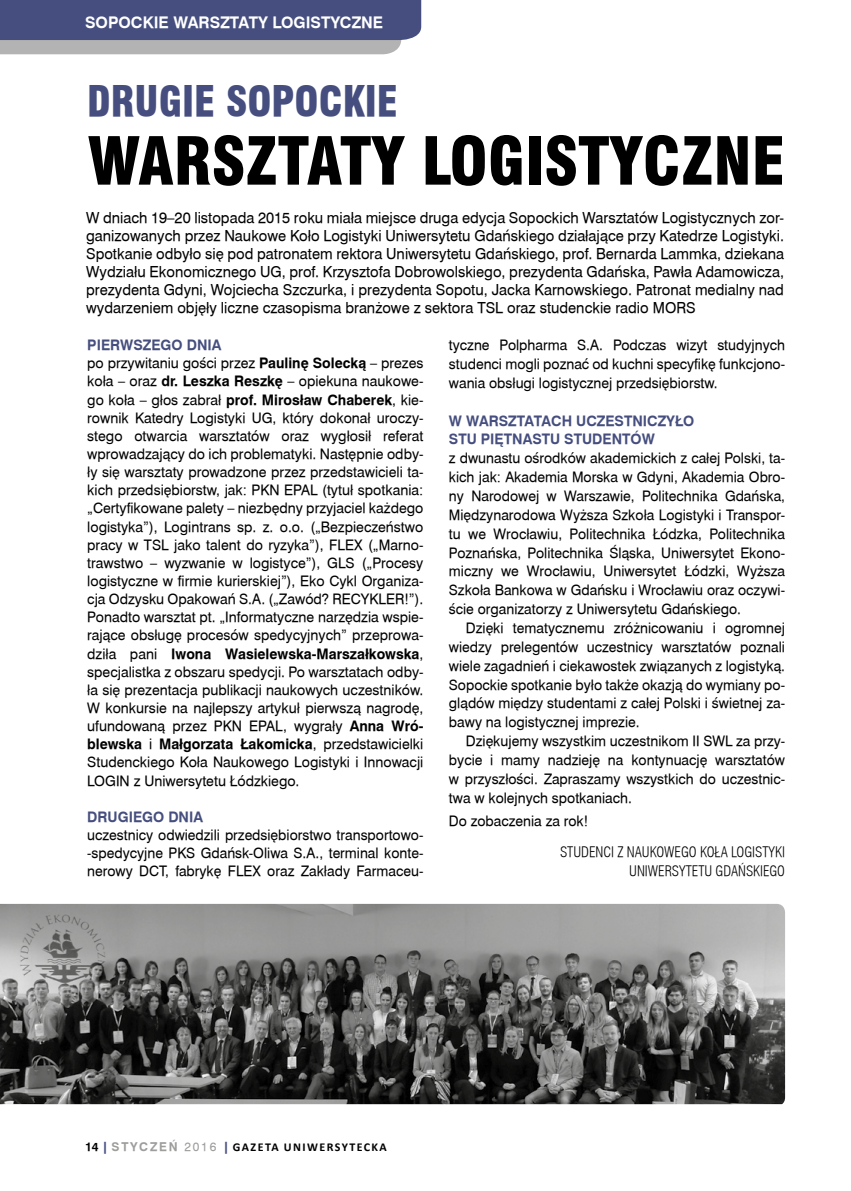
<style>
.page{position:relative;width:851px;height:1191px;background:#fff}
.page>*{position:absolute;margin:0;border:0;box-sizing:border-box;transform-origin:0 0}
.t1{font:64.5px "Swiss 721 Blk Cn AT";color:#000}
.t2{font:40.5px "Swiss 721 Blk Cn AT";color:#454e7e}
.t3{font:15.75px "Swiss 721 AT Bold";color:#fff}
.t4{font:15px/18px "Swiss 721 AT";color:#000;text-align:justify}
.t5{font:14.25px/18.1px "Swiss 721 AT";color:#000;text-align:justify}
.t6{font:14.25px "Swiss 721 AT Bold";color:#000}
.t7{font:14.25px/18.9px "Swiss 721 AT Bold";color:#454e7e}
.t8{font:14.25px/18.9px "Swiss 721 Lt Cn AT";color:#000;text-align:right}
.t9{font:700 12px "Calibri";letter-spacing:.12em;color:#000}
.s1{font-family:"Swiss 721 AT Bold"}
.s2{font-family:"Swiss 721 AT"}
.s3{font-family:"Swiss 721 AT Bold";font-weight:400}
.s4{font-family:"Swiss 721 Blk AT";font-weight:400;color:#454e7e}
.s5{font-family:"Swiss 721 AT Bold";font-weight:400;color:#9d9d9c}
.s6{font-family:"Swiss 721 AT";font-weight:400;color:#9d9d9c}
</style>
<div class="page">
<svg style="left:0;top:0;width:421px;height:54px;background:#62698d"></svg>
<img style="left:0;top:904px;width:785px;height:200px">
<p class="t3" style="left:85px;top:13px;width:299px">SOPOCKIE WARSZTATY LOGISTYCZNE</p>
<h2 class="t2" style="left:87px;top:76px;width:312px">DRUGIE SOPOCKIE</h2>
<h1 class="t1" style="left:87px;top:122px;width:699px">WARSZTATY LOGISTYCZNE</h1>
<p class="t4" style="left:86px;top:209px;width:699px">W dniach 19–20 listopada 2015 roku miała miejsce druga edycja Sopockich Warsztatów Logistycznych zor&shy;ganizowanych przez Naukowe Koło Logistyki Uniwersytetu Gdańskiego działające przy Katedrze Logistyki.<br>Spotkanie odbyło się pod patronatem rektora Uniwersytetu Gdańskiego, prof. Bernarda Lammka, dziekana Wydziału Ekonomicznego UG, prof. Krzysztofa Dobrowolskiego, prezydenta Gdańska, Pawła Adamowicza, prezydenta Gdyni, Wojciecha Szczurka, i prezydenta Sopotu, Jacka Karnowskiego. Patronat medialny nad wydarzeniem objęły liczne czasopisma branżowe z sektora TSL oraz studenckie radio MORS</p>
<p class="t7" style="left:87px;top:336px;width:136px">PIERWSZEGO DNIA</p>
<p class="t5" style="left:87px;top:354px;width:337px">po przywitaniu gości przez <span class="s1">Paulinę Solecką</span> – prezes koła – oraz <span class="s1">dr. Leszka Reszkę</span> – opiekuna naukowe&shy;go koła – głos zabrał <span class="s1">prof. Mirosław Chaberek</span>, kie&shy;rownik Katedry Logistyki UG, który dokonał uroczy&shy;stego otwarcia warsztatów oraz wygłosił referat wprowadzający do ich problematyki. Następnie odby&shy;ły się warsztaty prowadzone przez przedstawicieli ta&shy;kich przedsiębiorstw, jak: PKN EPAL (tytuł spotkania: „Certyfikowane palety – niezbędny przyjaciel każdego logistyka”), Logintrans sp. z. o.o. („Bezpieczeństwo pracy w TSL jako talent do ryzyka”), FLEX („Marno&shy;trawstwo – wyzwanie w logistyce”), GLS („Procesy logistyczne w firmie kurierskiej”), Eko Cykl Organiza&shy;cja Odzysku Opakowań S.A. („Zawód? RECYKLER!”).<br>Ponadto warsztat pt. „Informatyczne narzędzia wspie&shy;rające obsługę procesów spedycyjnych” przeprowa-</p>
<p class="t6" style="left:87px;top:645px;width:337px"><span class="s2">dziła pani</span> Iwona Wasielewska-Marszałkowska<span class="s2">,</span></p>
<p class="t5" style="left:87px;top:662px;width:337px">specjalistka z obszaru spedycji. Po warsztatach odby&shy;ła się prezentacja publikacji naukowych uczestników.<br>W konkursie na najlepszy artykuł pierwszą nagrodę, ufundowaną przez PKN EPAL, wygrały <span class="s1">Anna Wró-</span></p>
<p class="t6" style="left:87px;top:735px;width:337px">blewska <span class="s2">i</span> Małgorzata Łakomicka<span class="s2">, przedstawicielki</span></p>
<p class="t5" style="left:87px;top:753px;width:337px">Studenckiego Koła Naukowego Logistyki i Innowacji<br>LOGIN z Uniwersytetu Łódzkiego.</p>
<p class="t7" style="left:87px;top:807px;width:117px">DRUGIEGO DNIA</p>
<p class="t5" style="left:87px;top:825px;width:337px">uczestnicy odwiedzili przedsiębiorstwo transportowo--spedycyjne PKS Gdańsk-Oliwa S.A., terminal konte&shy;nerowy DCT, fabrykę FLEX oraz Zakłady Farmaceu-</p>
<p class="t5" style="left:449px;top:335px;width:337px;line-height:18.9px">tyczne Polpharma S.A. Podczas wizyt studyjnych studenci mogli poznać od kuchni specyfikę funkcjono&shy;wania obsługi logistycznej przedsiębiorstw.</p>
<p class="t7" style="left:449px;top:411px;width:247px">W WARSZTATACH UCZESTNICZYŁO<br>STU PIĘTNASTU STUDENTÓW</p>
<p class="t5" style="left:449px;top:449px;width:337px;line-height:18.9px">z dwunastu ośrodków akademickich z całej Polski, ta&shy;kich jak: Akademia Morska w Gdyni, Akademia Obro&shy;ny Narodowej w Warszawie, Politechnika Gdańska, Międzynarodowa Wyższa Szkoła Logistyki i Transpor&shy;tu we Wrocławiu, Politechnika Łódzka, Politechnika Poznańska, Politechnika Śląska, Uniwersytet Ekono&shy;miczny we Wrocławiu, Uniwersytet Łódzki, Wyższa Szkoła Bankowa w Gdańsku i Wrocławiu oraz oczywi&shy;ście organizatorzy z Uniwersytetu Gdańskiego.</p>
<p class="t5" style="left:449px;top:618px;width:337px;line-height:18.9px;text-indent:17px">Dzięki tematycznemu zróżnicowaniu i ogromnej wiedzy prelegentów uczestnicy warsztatów poznali wiele zagadnień i ciekawostek związanych z logistyką.<br>Sopockie spotkanie było także okazją do wymiany po&shy;glądów między studentami z całej Polski i świetnej za&shy;bawy na logistycznej imprezie.</p>
<p class="t5" style="left:449px;top:731px;width:337px;line-height:18.9px;text-indent:17px">Dziękujemy wszystkim uczestnikom II SWL za przy&shy;bycie i mamy nadzieję na kontynuację warsztatów w przyszłości. Zapraszamy wszystkich do uczestnic&shy;twa w kolejnych spotkaniach.</p>
<p class="t5" style="left:449px;top:811px;width:141px">Do zobaczenia za rok!</p>
<p class="t8" style="left:560px;top:843px;width:226px">STUDENCI Z NAUKOWEGO KOŁA LOGISTYKI<br>UNIWERSYTETU GDAŃSKIEGO</p>
<p class="t9" style="left:85px;top:1138px;width:303px"><span class="s3">14</span> <span class="s4">|</span> <span class="s5">STYCZEŃ</span> <span class="s6">2016</span> <span class="s4">|</span> GAZETA UNIWERSYTECKA</p>
</div>
